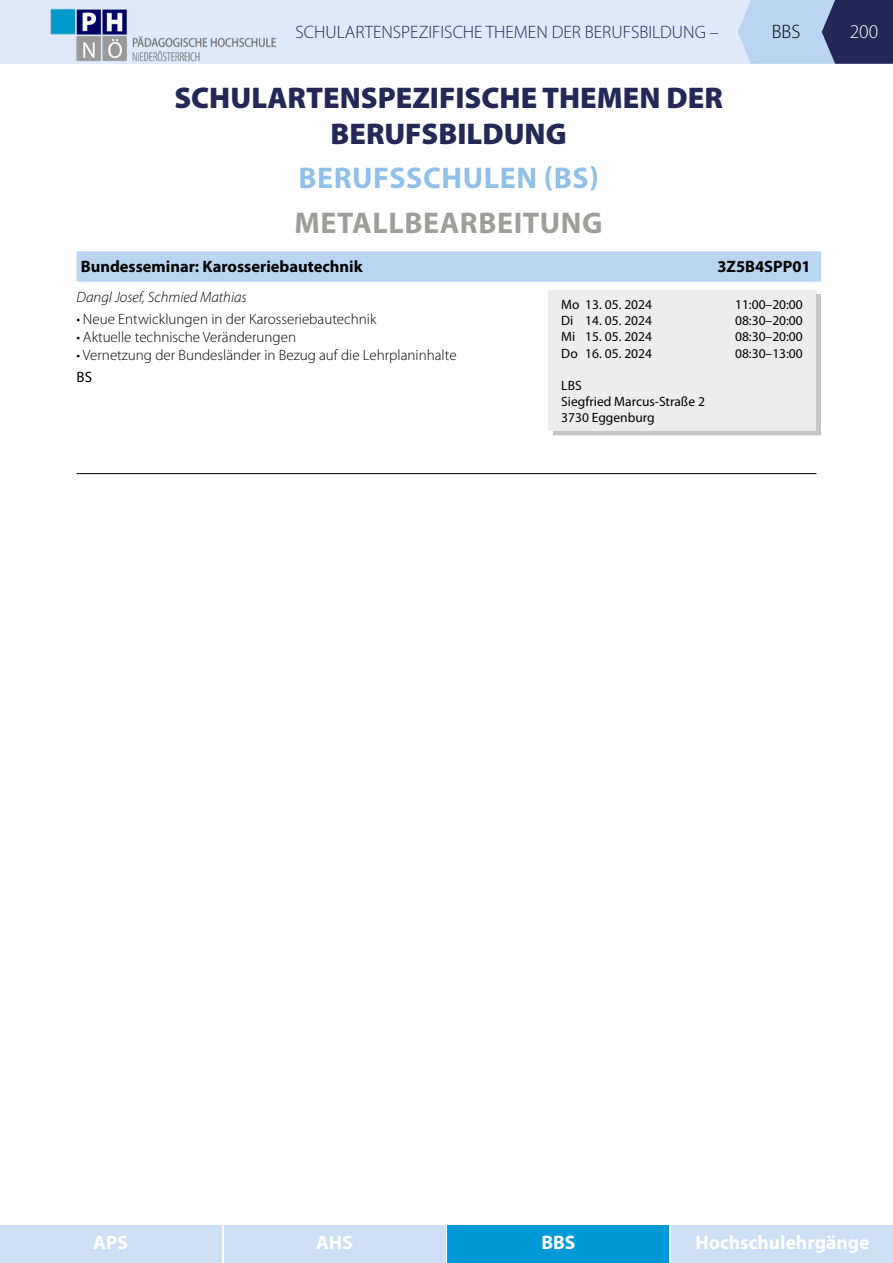
<style>
.page{position:relative;width:893px;height:1263px;background:#fff}
.page>*{position:absolute;margin:0;border:0;box-sizing:border-box;transform-origin:0 0}
.t1{font:900 30px/36px "Myriad Pro";color:#232856;text-align:center}
.t2{font:700 30px "Myriad Pro";letter-spacing:.02em;color:#91c0e9}
.t3{font:700 30px "Myriad Pro";letter-spacing:.02em;color:#9d9d9c}
.t4{font:700 19.5px "Myriad Pro";color:#fff}
.t5{font:300 19.5px "Myriad Pro";color:#000}
.t6{font:300 19.5px "Myriad Pro";color:#fff}
.t7{font:300 18px "Myriad Pro";color:#232856}
.t8{font:700 16.5px "Myriad Pro";color:#000}
.t9{font:300 15px "Myriad Pro";color:#000}
.t10{font:italic 300 15px "Myriad Pro";color:#000}
.t11{font:15px "Myriad Pro";color:#000}
.t12{font:13.5px/16.2px "Myriad Pro";color:#000}
</style>
<div class="page">
<div style="left:0;top:0;width:765px;height:64px;background:#deeaf9"></div>
<svg style="left:738px;top:0;width:155px;height:64px;background:#7c8eb1"></svg>
<div style="left:0;top:1226px;width:221px;height:37px;background:#ccdff5"></div>
<div style="left:224px;top:1226px;width:221px;height:37px;background:#ccdff5"></div>
<div style="left:448px;top:1226px;width:221px;height:37px;background:#0099d7"></div>
<div style="left:672px;top:1226px;width:221px;height:37px;background:#ccdff5"></div>
<img style="left:50px;top:8px;width:227px;height:54px">
<hr style="left:77px;top:473px;width:739px;height:1px;background:#000">
<div style="left:77px;top:251px;width:744px;height:31px;background:#b9d5f1"></div>
<div style="left:549px;top:290px;width:268px;height:141px;background:#ededed"></div>
<hr style="left:817px;top:295px;width:4px;height:136px;background:#c6c6c6">
<svg style="left:553px;top:431px;width:268px;height:4px"></svg>
<h3 class="t7" style="left:295px;top:22px;width:425px">SCHULARTENSPEZIFISCHE THEMEN DER BERUFSBILDUNG –</h3>
<h2 class="t5" style="left:772px;top:21px;width:30px">BBS</h2>
<h2 class="t6" style="left:850px;top:21px;width:30px">200</h2>
<h1 class="t1" style="left:174px;top:78px;width:550px">SCHULARTENSPEZIFISCHE THEMEN DER<br>BERUFSBILDUNG</h1>
<h1 class="t2" style="left:298px;top:161px;width:302px">BERUFSSCHULEN (BS)</h1>
<h1 class="t3" style="left:295px;top:206px;width:310px">METALLBEARBEITUNG</h1>
<p class="t8" style="left:81px;top:257px;width:283px">Bundesseminar: Karosseriebautechnik</p>
<p class="t8" style="left:717px;top:257px;width:95px">3Z5B4SPP01</p>
<p class="t10" style="left:77px;top:288px;width:172px">Dangl Josef, Schmied Mathias</p>
<p class="t9" style="left:77px;top:311px;width:301px">• Neue Entwicklungen in der Karosseriebautechnik</p>
<p class="t9" style="left:77px;top:329px;width:221px">• Aktuelle technische Veränderungen</p>
<p class="t9" style="left:77px;top:347px;width:382px">• Vernetzung der Bundesländer in Bezug auf die Lehrplaninhalte</p>
<p class="t11" style="left:77px;top:369px;width:17px">BS</p>
<p class="t12" style="left:561px;top:297px;width:92px">Mo 13. 05. 2024</p>
<p class="t12" style="left:735px;top:297px;width:69px">11:00–20:00</p>
<p class="t12" style="left:561px;top:313px;width:92px">Di 14. 05. 2024</p>
<p class="t12" style="left:735px;top:313px;width:69px">08:30–20:00</p>
<p class="t12" style="left:561px;top:329px;width:92px">Mi 15. 05. 2024</p>
<p class="t12" style="left:735px;top:329px;width:69px">08:30–20:00</p>
<p class="t12" style="left:561px;top:345px;width:92px">Do 16. 05. 2024</p>
<p class="t12" style="left:735px;top:345px;width:69px">08:30–13:00</p>
<p class="t12" style="left:561px;top:378px;width:145px">LBS<br>Siegfried Marcus-Straße 2<br>3730 Eggenburg</p>
<h2 class="t4" style="left:93px;top:1231px;width:36px">APS</h2>
<h2 class="t4" style="left:316px;top:1231px;width:38px">AHS</h2>
<h2 class="t4" style="left:541px;top:1231px;width:36px">BBS</h2>
<h2 class="t4" style="left:695px;top:1231px;width:176px">Hochschulehrgänge</h2>
</div>
